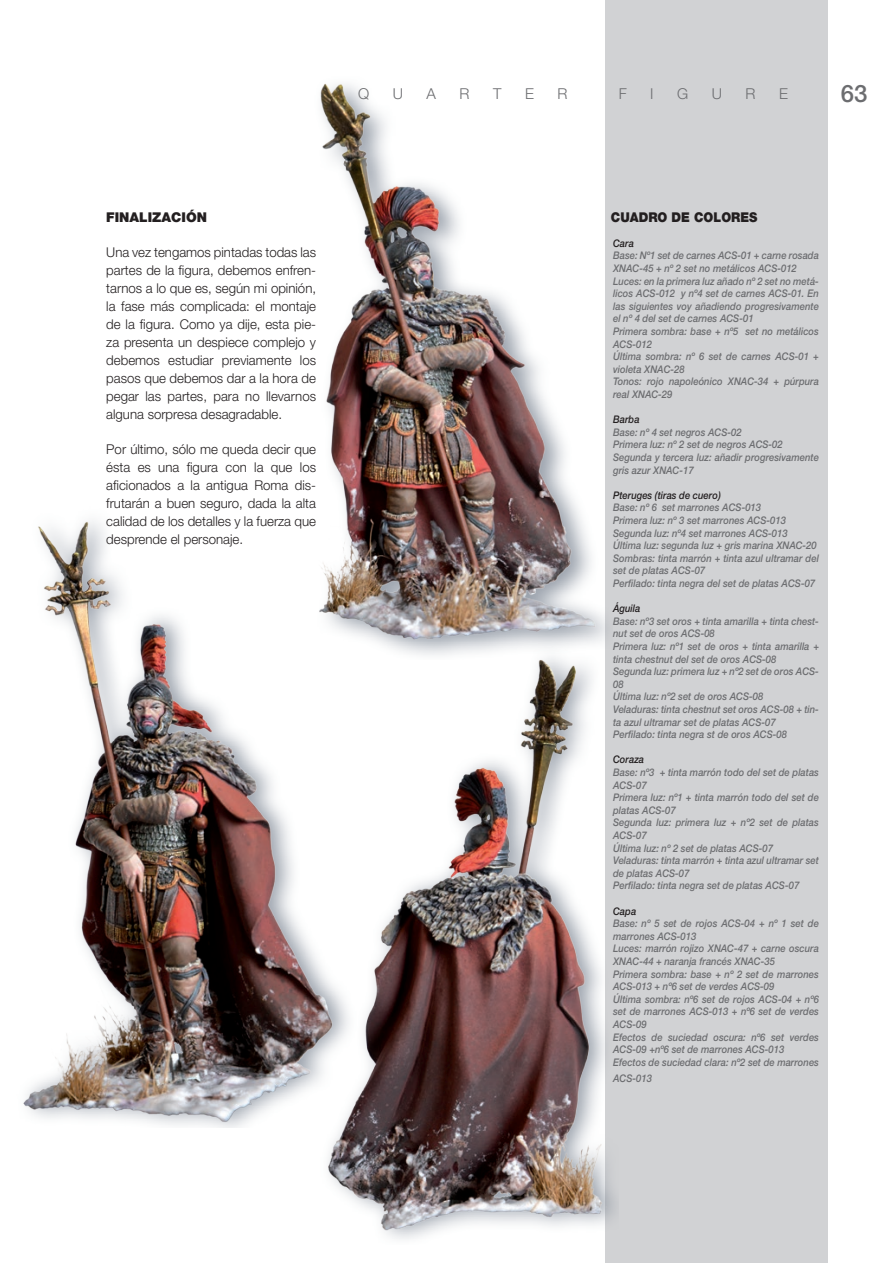
<style>
.page{position:relative;width:893px;height:1263px;background:#fff}
.page>*{position:absolute;margin:0;border:0;box-sizing:border-box;transform-origin:0 0}
.t1{font:500 24px "Helvetica Neue LT Std";color:#6c6d70}
.t2{font:300 15px "Helvetica Neue LT Std";color:#6c6d70}
.Tx_Corrido{font:300 13.5px/18px "Helvetica Neue LT Std";color:#231f20;text-align:justify}
.Tx_Corrido-2{font:900 13.5px "Helvetica Neue LT Std";color:#231f20;scale:.92 1}
.Tx_Corrido-3{font:900 13.5px "Helvetica Neue LT Std";color:#231f20}
.Tx_Corrido-4{font:italic 500 10.5px/12.6px "Helvetica Neue LT Std";color:#6c6d70;scale:.9 1}
.Tx_Corrido-5{font:italic 500 10.5px "Helvetica Neue LT Std";color:#231f20;scale:.9 1}
</style>
<div class="page">
<div style="left:605px;top:0;width:222px;height:1263px;background:#d1d2d4"></div>
<img style="left:320px;top:83px;width:287px;height:561px">
<img style="left:328px;top:647px;width:288px;height:592px">
<img style="left:23px;top:502px;width:335px;height:625px">
<p class="t2" style="left:358px;top:84px;width:13px">Q</p>
<p class="t2" style="left:393px;top:84px;width:12px">U</p>
<p class="t2" style="left:427px;top:84px;width:11px">A</p>
<p class="t2" style="left:460px;top:84px;width:12px">R</p>
<p class="t2" style="left:493px;top:84px;width:10px">T</p>
<p class="t2" style="left:525px;top:84px;width:10px">E</p>
<p class="t2" style="left:557px;top:84px;width:12px">R</p>
<p class="t2" style="left:619px;top:84px;width:10px">F</p>
<p class="t2" style="left:650px;top:84px;width:5px">I</p>
<p class="t2" style="left:677px;top:84px;width:13px">G</p>
<p class="t2" style="left:712px;top:84px;width:12px">U</p>
<p class="t2" style="left:746px;top:84px;width:12px">R</p>
<p class="t2" style="left:779px;top:84px;width:10px">E</p>
<p class="t1" style="left:841px;top:79px;width:28px">63</p>
<p class="Tx_Corrido-3" style="left:106px;top:209px;width:102px">FINALIZACIÓN</p>
<p class="Tx_Corrido-2" style="left:611px;top:209px;width:161px">CUADRO DE COLORES</p>
<p class="Tx_Corrido" style="left:106px;top:243px;width:211px">Una vez tengamos pintadas todas las partes de la figura, debemos enfren&shy;tarnos a lo que es, según mi opinión, la fase más complicada: el montaje de la figura. Como ya dije, esta pie&shy;za presenta un despiece complejo y debemos estudiar previamente los pasos que debemos dar a la hora de pegar las partes, para no llevarnos alguna sorpresa desagradable.</p>
<p class="Tx_Corrido" style="left:106px;top:440px;width:211px">Por último, sólo me queda decir que ésta es una figura con la que los aficionados a la antigua Roma dis&shy;frutarán a buen seguro, dada la alta calidad de los detalles y la fuerza que desprende el personaje.</p>
<p class="Tx_Corrido-5" style="left:613px;top:237px;width:25px">Cara</p>
<p class="Tx_Corrido-4" style="left:613px;top:249px;width:230px">Base: Nº1 set de carnes ACS-01 + carne rosada<br>XNAC-45 + nº 2 set no metálicos ACS-012</p>
<p class="Tx_Corrido-4" style="left:613px;top:274px;width:230px;text-align:justify">Luces: en la primera luz añado nº 2 set no metá&shy;licos ACS-012 y nº4 set de carnes ACS-01. En las siguientes voy añadiendo progresivamente el nº 4 del set de carnes ACS-01</p>
<p class="Tx_Corrido-4" style="left:613px;top:325px;width:230px">Primera sombra: base + nº5 set no metálicos<br>ACS-012</p>
<p class="Tx_Corrido-4" style="left:613px;top:350px;width:230px">Última sombra: nº 6 set de carnes ACS-01 + violeta XNAC-28</p>
<p class="Tx_Corrido-4" style="left:613px;top:375px;width:230px">Tonos: rojo napoleónico XNAC-34 + púrpura real XNAC-29</p>
<p class="Tx_Corrido-5" style="left:613px;top:413px;width:31px">Barba</p>
<p class="Tx_Corrido-4" style="left:613px;top:426px;width:144px">Base: nº 4 set negros ACS-02</p>
<p class="Tx_Corrido-4" style="left:613px;top:438px;width:190px">Primera luz: nº 2 set de negros ACS-02</p>
<p class="Tx_Corrido-4" style="left:613px;top:451px;width:230px">Segunda y tercera luz: añadir progresivamente gris azur XNAC-17</p>
<p class="Tx_Corrido-5" style="left:613px;top:489px;width:121px">Pteruges (tiras de cuero)</p>
<p class="Tx_Corrido-4" style="left:613px;top:501px;width:166px">Base: nº 6 set marrones ACS-013</p>
<p class="Tx_Corrido-4" style="left:613px;top:514px;width:194px">Primera luz: nº 3 set marrones ACS-013</p>
<p class="Tx_Corrido-4" style="left:613px;top:526px;width:195px">Segunda luz: nº4 set marrones ACS-013</p>
<p class="Tx_Corrido-4" style="left:613px;top:539px;width:228px">Última luz: segunda luz + gris marina XNAC-20</p>
<p class="Tx_Corrido-4" style="left:613px;top:552px;width:230px">Sombras: tinta marrón + tinta azul ultramar del set de platas ACS-07</p>
<p class="Tx_Corrido-4" style="left:613px;top:577px;width:226px">Perfilado: tinta negra del set de platas ACS-07</p>
<p class="Tx_Corrido-5" style="left:613px;top:602px;width:32px">Águila</p>
<p class="Tx_Corrido-4" style="left:613px;top:615px;width:230px">Base: nº3 set oros + tinta amarilla + tinta chest&shy;nut set de oros ACS-08</p>
<p class="Tx_Corrido-4" style="left:613px;top:640px;width:230px">Primera luz: nº1 set de oros + tinta amarilla + tinta chestnut del set de oros ACS-08</p>
<p class="Tx_Corrido-4" style="left:613px;top:665px;width:230px">Segunda luz: primera luz + nº2 set de oros ACS-<br>08</p>
<p class="Tx_Corrido-4" style="left:613px;top:690px;width:168px">Última luz: nº2 set de oros ACS-08</p>
<p class="Tx_Corrido-4" style="left:613px;top:703px;width:230px">Veladuras: tinta chestnut set oros ACS-08 + tin&shy;ta azul ultramar set de platas ACS-07</p>
<p class="Tx_Corrido-4" style="left:613px;top:728px;width:195px">Perfilado: tinta negra st de oros ACS-08</p>
<p class="Tx_Corrido-5" style="left:613px;top:753px;width:36px">Coraza</p>
<p class="Tx_Corrido-4" style="left:613px;top:766px;width:230px">Base: nº3 + tinta marrón todo del set de platas<br>ACS-07</p>
<p class="Tx_Corrido-4" style="left:613px;top:791px;width:230px">Primera luz: nº1 + tinta marrón todo del set de platas ACS-07</p>
<p class="Tx_Corrido-4" style="left:613px;top:816px;width:230px">Segunda luz: primera luz + nº2 set de platas<br>ACS-07</p>
<p class="Tx_Corrido-4" style="left:613px;top:841px;width:179px">Última luz: nº 2 set de platas ACS-07</p>
<p class="Tx_Corrido-4" style="left:613px;top:854px;width:230px">Veladuras: tinta marrón + tinta azul ultramar set de platas ACS-07</p>
<p class="Tx_Corrido-4" style="left:613px;top:879px;width:208px">Perfilado: tinta negra set de platas ACS-07</p>
<p class="Tx_Corrido-5" style="left:613px;top:905px;width:27px">Capa</p>
<p class="Tx_Corrido-4" style="left:613px;top:917px;width:230px">Base: nº 5 set de rojos ACS-04 + nº 1 set de marrones ACS-013</p>
<p class="Tx_Corrido-4" style="left:613px;top:942px;width:230px">Luces: marrón rojizo XNAC-47 + carne oscura<br>XNAC-44 + naranja francés XNAC-35</p>
<p class="Tx_Corrido-4" style="left:613px;top:967px;width:230px">Primera sombra: base + nº 2 set de marrones<br>ACS-013 + nº6 set de verdes ACS-09</p>
<p class="Tx_Corrido-4" style="left:613px;top:993px;width:230px;text-align:justify">Última sombra: nº6 set de rojos ACS-04 + nº6 set de marrones ACS-013 + nº6 set de verdes ACS-09</p>
<p class="Tx_Corrido-4" style="left:613px;top:1030px;width:230px">Efectos de suciedad oscura: nº6 set verdes<br>ACS-09 +nº6 set de marrones ACS-013</p>
<p class="Tx_Corrido-4" style="left:613px;top:1054px;width:230px;line-height:16.2px">Efectos de suciedad clara: nº2 set de marrones<br>ACS-013</p>
</div>
